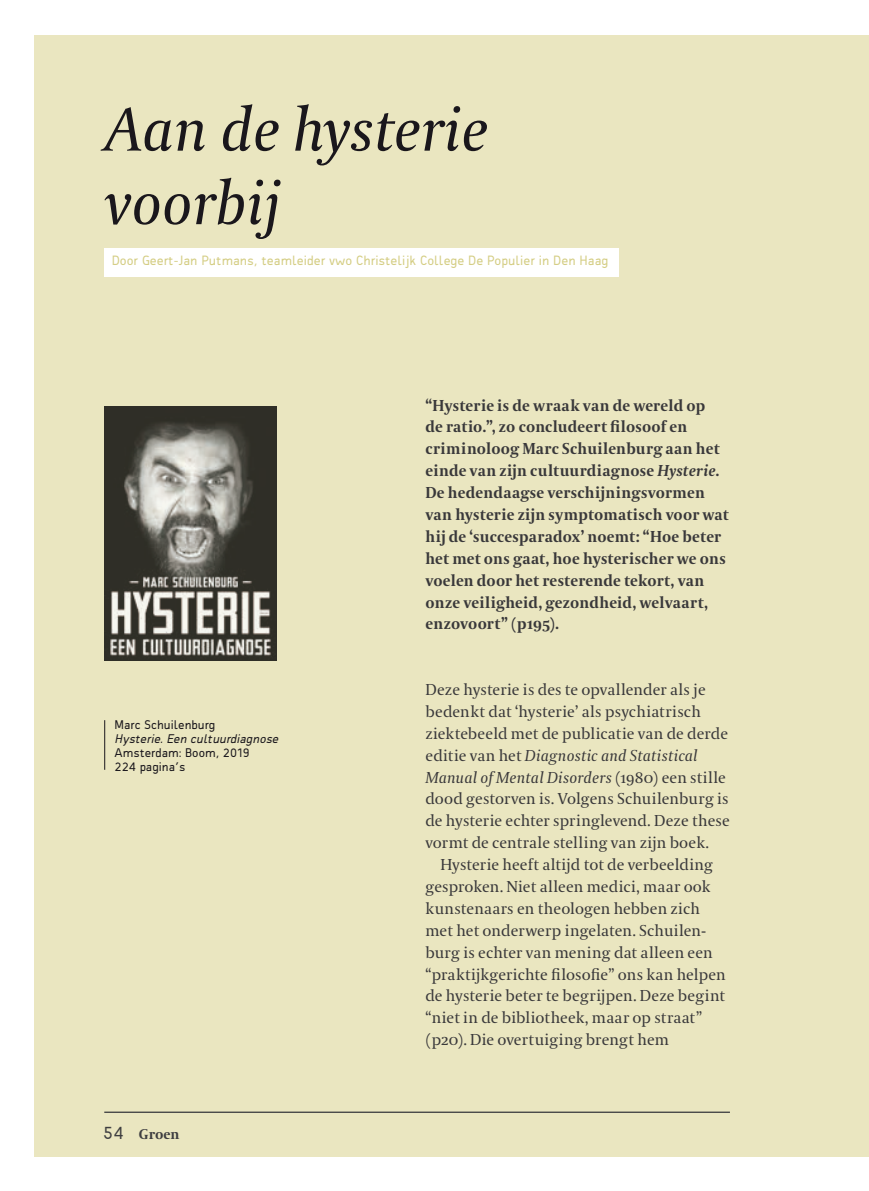
<style>
.page{position:relative;width:869px;height:1191px;background:#fff}
.page>*{position:absolute;margin:0;border:0;box-sizing:border-box;transform-origin:0 0}
.t1{font:italic 61.25px/73.5px "Coranto 2";color:#1a171c}
.t2{font:15.75px/21.9px "Coranto 2";letter-spacing:.005em;color:#39383a}
.t3{font:700 15.75px/21.9px "Coranto 2";letter-spacing:.015em;color:#39383a}
.t4{font:700 14px "Coranto 2";color:#3e3e40}
.t5{font:13.12px "bosun 03";color:#d4cd83}
.t6{font:12.25px/14px "bosun 03";color:#1a171c}
.t7{font:italic 12.25px "bosun 03";color:#1a171c}
.s1{font-family:"bosun 03";font-weight:400;font-size:17.5px}
.s2{font-style:italic}
</style>
<div class="page">
<div style="left:35px;top:35px;width:833px;height:1121px;background:#eae6c0"></div>
<hr style="left:104px;top:1111px;width:625px;height:1px;background:#3e3e40">
<div style="left:104px;top:248px;width:514px;height:29px;background:#fff"></div>
<hr style="left:104px;top:720px;width:1px;height:50px;background:#1a171c">
<img style="left:104px;top:407px;width:172px;height:253px">
<h1 class="t1" style="left:104px;top:95px;width:385px">Aan de hysterie voorbij</h1>
<p class="t5" style="left:112px;top:253px;width:498px">Door Geert-Jan Putmans, teamleider vwo Christelijk College De Populier in Den Haag</p>
<p class="t6" style="left:114px;top:717px;width:102px">Marc Schuilenburg</p>
<p class="t7" style="left:114px;top:731px;width:168px">Hysterie.Een cultuurdiagnose</p>
<p class="t6" style="left:114px;top:745px;width:136px">Amsterdam: Boom, 2019<br>224 pagina’s</p>
<p class="t4" style="left:103px;top:1125px;width:78px"><span class="s1">54</span> Groen</p>
<p class="t3" style="left:425px;top:395px;width:305px">“Hysterie is de wraak van de wereld op<br>de ratio.”, zo concludeert filosoof en criminoloog Marc Schuilenburg aan het einde van zijn cultuurdiagnose <span class="s2">Hysterie</span>.<br>De hedendaagse verschijningsvormen van hysterie zijn symptomatisch voor wat hij de ‘succesparadox’ noemt: “Hoe beter het met ons gaat, hoe hysterischer we ons voelen door het resterende tekort, van onze veiligheid, gezondheid, welvaart, enzovoort” (p195).</p>
<p class="t2" style="left:425px;top:679px;width:306px">Deze hysterie is des te opvallender als je bedenkt dat ‘hysterie’ als psychiatrisch ziektebeeld met de publicatie van de derde editie van het <span class="s2">Diagnostic and Statistical Manual of Mental Disorders</span> (1980) een stille dood gestorven is. Volgens Schuilenburg is de hysterie echter springlevend. Deze these vormt de centrale stelling van zijn boek.</p>
<p class="t2" style="left:425px;top:854px;width:302px;text-indent:15px">Hysterie heeft altijd tot de verbeelding gesproken. Niet alleen medici, maar ook kunstenaars en theologen hebben zich met het onderwerp ingelaten. Schuilen&shy;burg is echter van mening dat alleen een “praktijkgerichte filosofie” ons kan helpen de hysterie beter te begrijpen. Deze begint “niet in de bibliotheek, maar op straat” (p20). Die overtuiging brengt hem</p>
</div>
